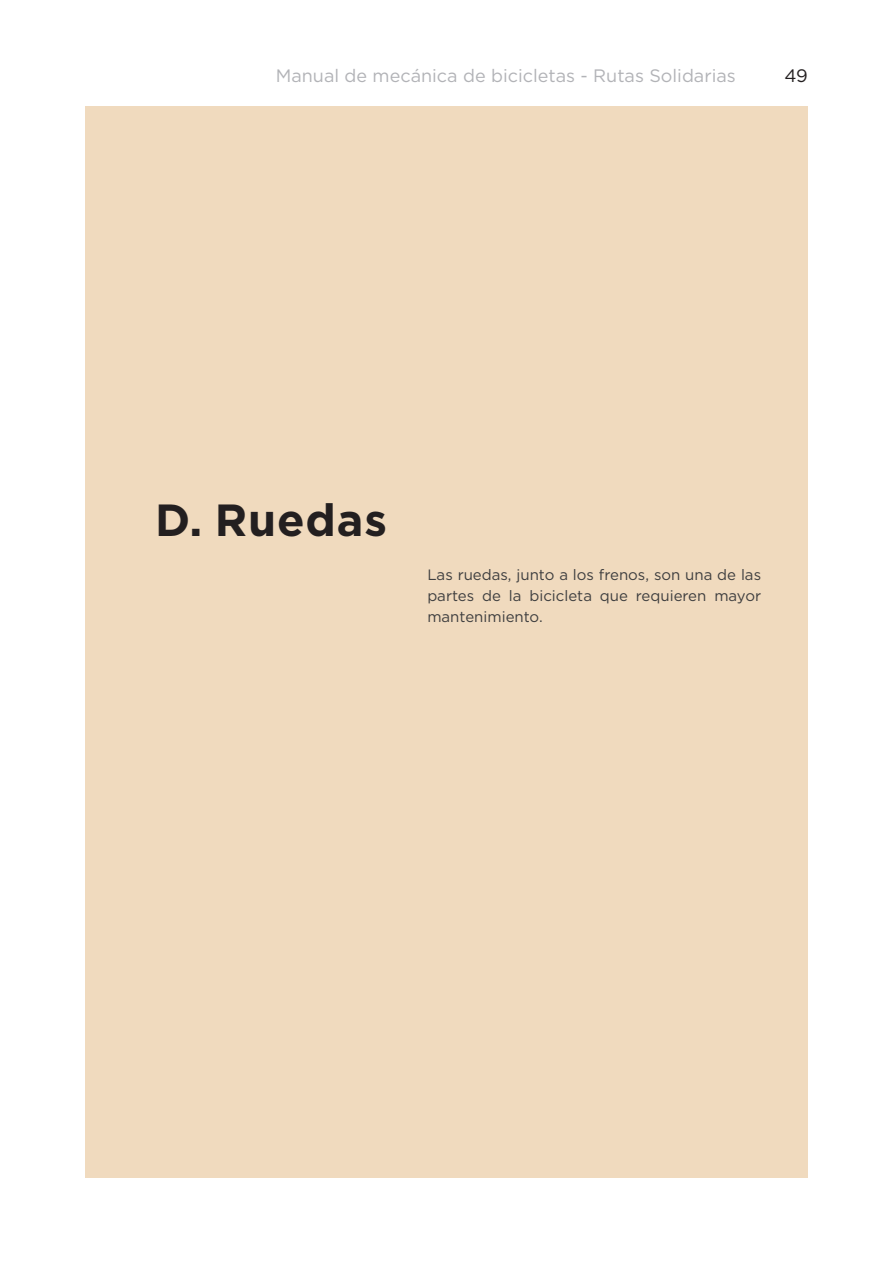
<style>
.page{position:relative;width:893px;height:1263px;background:#fff}
.page>*{position:absolute;margin:0;border:0;box-sizing:border-box;transform-origin:0 0}
.t1{font:700 45px "Gotham";letter-spacing:.02em;color:#231f20}
.t2{font:18px "Gotham";color:#b2b3b7}
.t3{font:18px "Gotham";color:#231f20}
.t4{font:15px/21px "Gotham";color:#3e3e3f;text-align:justify}
</style>
<div class="page">
<div style="left:85px;top:106px;width:723px;height:1072px;background:#f0dabe"></div>
<p class="t2" style="left:276px;top:65px;width:461px">Manual de mecánica de bicicletas - Rutas Solidarias</p>
<p class="t3" style="left:784px;top:65px;width:25px">49</p>
<h1 class="t1" style="left:155px;top:490px;width:233px">D. Ruedas</h1>
<p class="t4" style="left:427px;top:564px;width:335px">Las ruedas, junto a los frenos, son una de las partes de la bicicleta que requieren mayor mantenimiento.</p>
</div>
